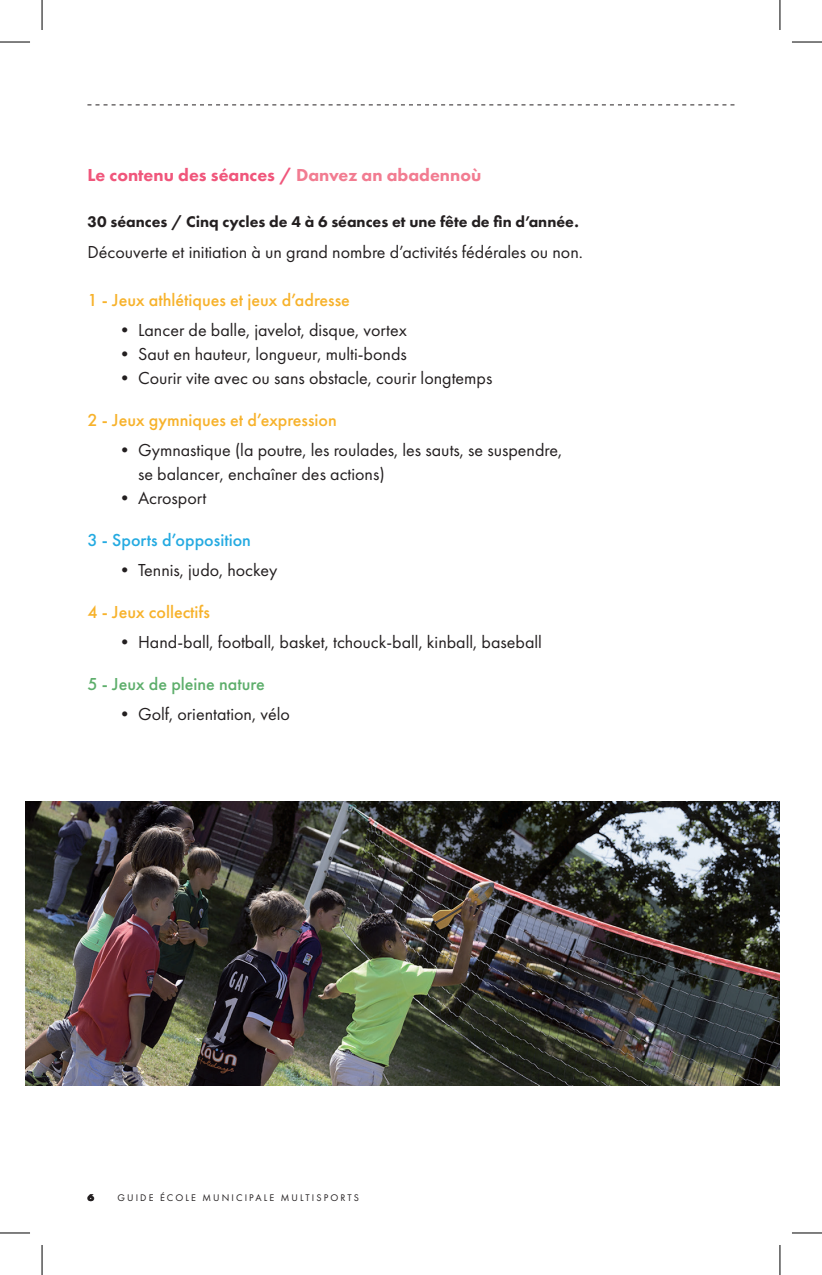
<style>
.page{position:relative;width:822px;height:1275px;background:#fff}
.page>*{position:absolute;margin:0;border:0;box-sizing:border-box;transform-origin:0 0}
.t1{font:18px/24px "Futura PT";color:#231f20}
.t2{font:500 18px "Futura PT";color:#f7b22b}
.t3{font:800 18px "Futura PT";color:#f0567b}
.t4{font:500 18px "Futura PT";color:#24aae1}
.t5{font:500 18px "Futura PT";color:#5dae6b}
.t6{font:800 16px "Futura PT";color:#231f20}
.t7{font:10px "Futura PT";letter-spacing:.21em;color:#231f20}
.t8{font:800 10px "Futura PT";color:#231f20}
.s1{color:#f27c91}
</style>
<div class="page">
<svg style="left:87px;top:104px;width:647px;height:1px"></svg>
<img style="left:25px;top:802px;width:754px;height:283px">
<hr style="left:0;top:42px;width:30px;height:1px;background:#000">
<hr style="left:791px;top:42px;width:30px;height:1px;background:#000">
<hr style="left:0;top:1232px;width:30px;height:1px;background:#000">
<hr style="left:791px;top:1232px;width:30px;height:1px;background:#000">
<hr style="left:42px;top:0;width:1px;height:30px;background:#000">
<hr style="left:42px;top:1245px;width:1px;height:30px;background:#000">
<hr style="left:779px;top:0;width:1px;height:30px;background:#000">
<hr style="left:779px;top:1245px;width:1px;height:30px;background:#000">
<p class="t3" style="left:87px;top:163px;width:395px">Le contenu des séances / <span class="s1">Danvez an abadennoù</span></p>
<p class="t6" style="left:87px;top:212px;width:492px">30 séances / Cinq cycles de 4 à 6 séances et une fête de fin d’année.</p>
<p class="t1" style="left:87px;top:240px;width:496px">Découverte et initiation à un grand nombre d’activités fédérales ou non.</p>
<p class="t2" style="left:87px;top:289px;width:264px">1 - Jeux athlétiques et jeux d’adresse</p>
<p class="t1" style="left:116px;top:318px;width:292px">• Lancer de balle, javelot, disque, vortex</p>
<p class="t1" style="left:116px;top:342px;width:292px">• Saut en hauteur, longueur, multi-bonds</p>
<p class="t1" style="left:116px;top:366px;width:378px">• Courir vite avec ou sans obstacle, courir longtemps</p>
<p class="t2" style="left:87px;top:409px;width:251px">2 - Jeux gymniques et d’expression</p>
<p class="t1" style="left:138px;top:438px;width:425px;text-indent:-22px">• Gymnastique (la poutre, les roulades, les sauts, se suspendre, se balancer, enchaîner des actions)</p>
<p class="t1" style="left:116px;top:486px;width:92px">• Acrosport</p>
<p class="t4" style="left:87px;top:529px;width:165px">3 - Sports d’opposition</p>
<p class="t1" style="left:116px;top:558px;width:163px">• Tennis, judo, hockey</p>
<p class="t2" style="left:87px;top:601px;width:124px">4 - Jeux collectifs</p>
<p class="t1" style="left:116px;top:630px;width:427px">• Hand-ball, football, basket, tchouck-ball, kinball, baseball</p>
<p class="t5" style="left:87px;top:673px;width:179px">5 - Jeux de pleine nature</p>
<p class="t1" style="left:116px;top:702px;width:175px">• Golf, orientation, vélo</p>
<p class="t8" style="left:87px;top:1191px;width:9px">6</p>
<p class="t7" style="left:117px;top:1191px;width:243px">GUIDE ÉCOLE MUNICIPALE MULTISPORTS</p>
</div>
